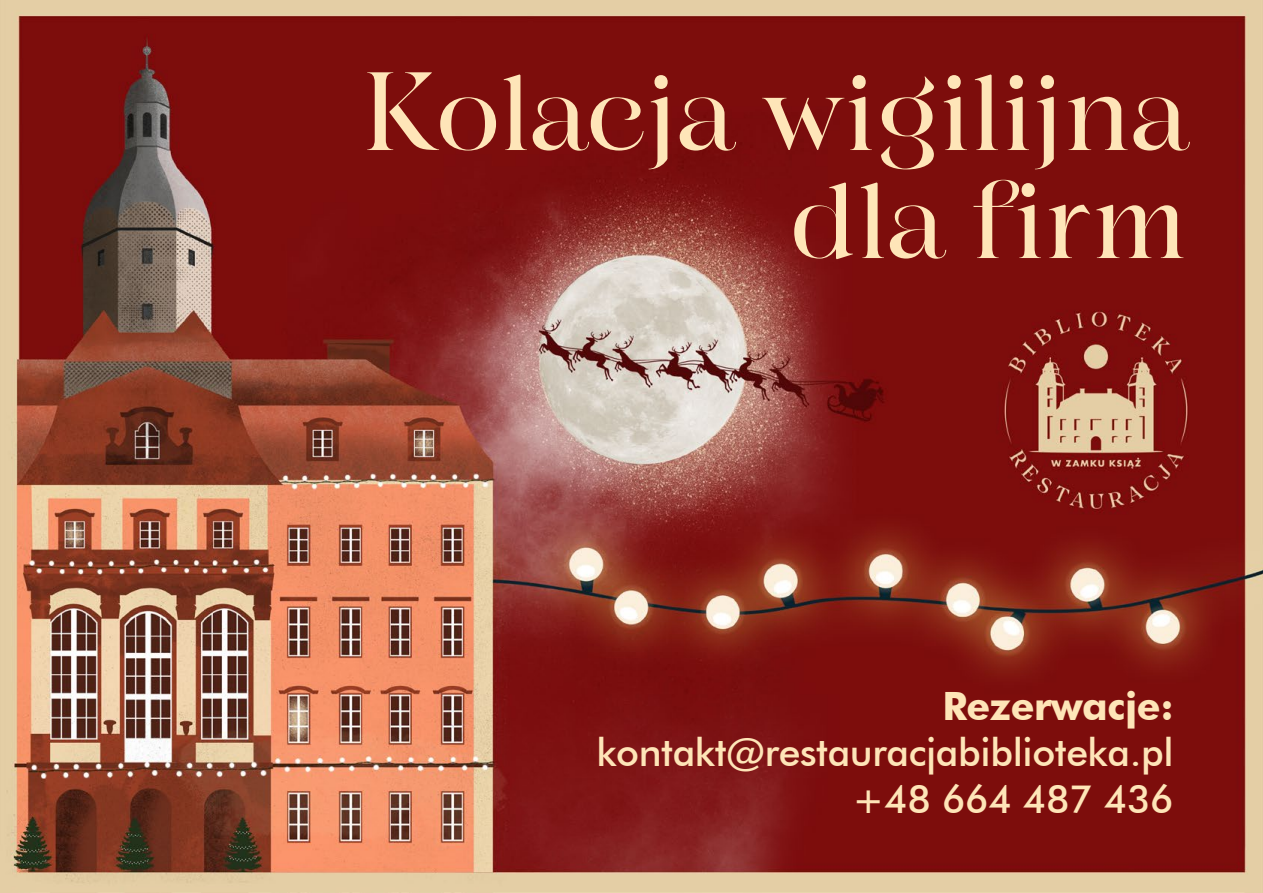
<style>
.page{position:relative;width:1263px;height:893px;background:#fff}
.page>*{position:absolute;margin:0;border:0;box-sizing:border-box;transform-origin:0 0}
.t1{font:111px/108px "Amaline";letter-spacing:-.01em;color:#fee5b8;text-align:right}
.t2{font:500 39px/46.5px "Futura BT";letter-spacing:-.01em;color:#fee5b8;text-align:right}
.t3{font:700 39px "Futura BT";letter-spacing:-.01em;color:#fee5b8}
</style>
<div class="page">
<img style="left:0;top:0;width:1263px;height:893px">
<h1 class="t1" style="left:364px;top:57px;width:826px">Kolacja wigilijna dla firm</h1>
<p class="t3" style="left:943px;top:682px;width:233px">Rezerwacje:</p>
<p class="t2" style="left:596px;top:729px;width:579px">kontakt@restauracjabiblioteka.pl +48 664 487 436</p>
</div>
